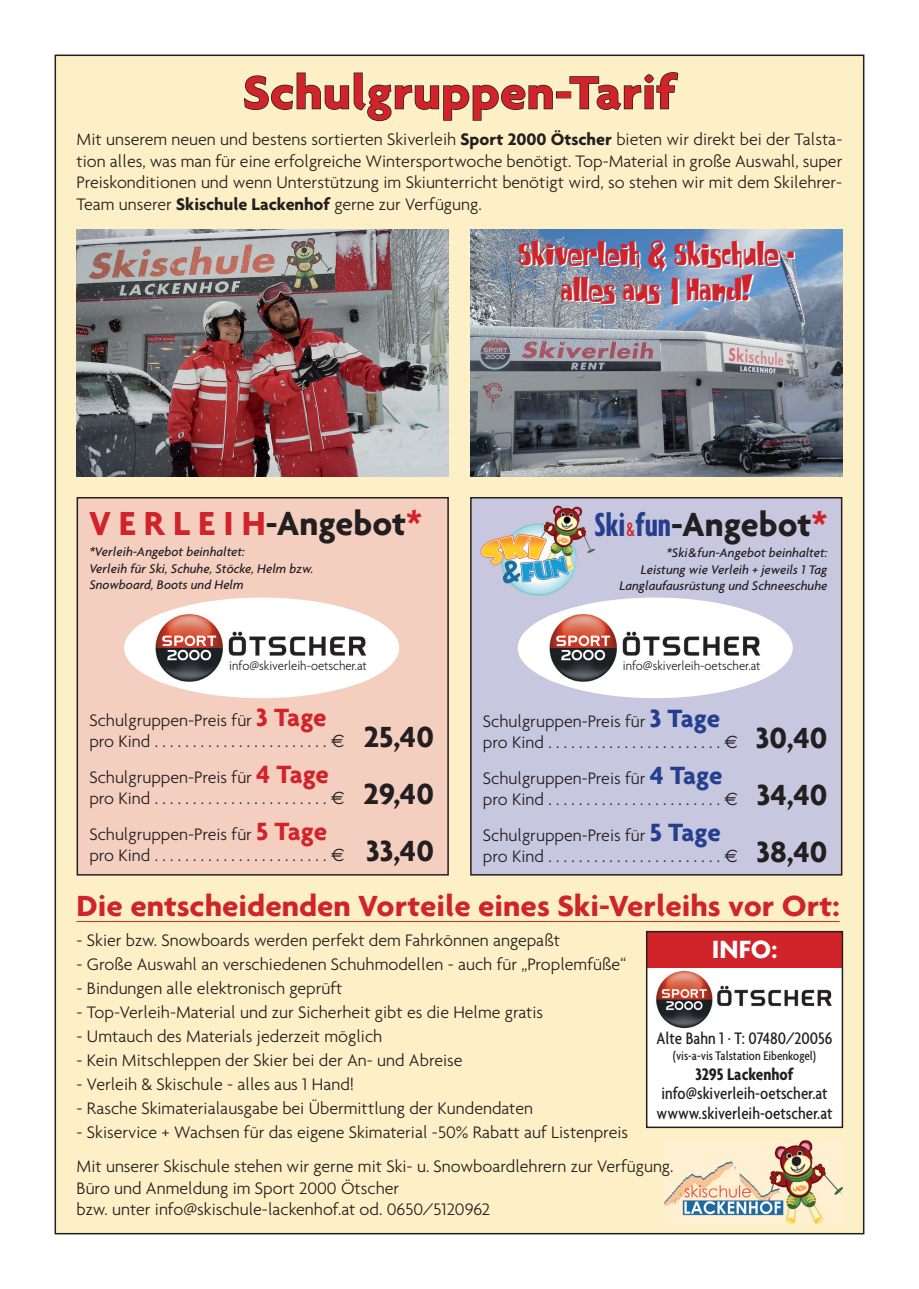
<style>
.page{position:relative;width:919px;height:1289px;background:#fff}
.page>*{position:absolute;margin:0;border:0;box-sizing:border-box;transform-origin:0 0}
.t1{font:700 49.5px "Agenda";letter-spacing:.01em;color:#d1232a;scale:1.06 1}
.t2{font:700 36px "Agenda";color:#d1232a}
.t3{font:700 36px "Agenda";color:#231f20}
.t4{font:700 31.5px "Agenda";color:#d1232a;scale:1.04 1}
.t5{font:31.5px/36px "Tabitha";color:#d1232a;text-align:center}
.t6{font:700 27px "Agenda";color:#fff}
.t7{font:300 18px/21px "Agenda";color:#231f20}
.t8{font:500 condensed 18px/19.5px "Agenda";color:#231f20}
.t9{font:700 condensed 18px "Agenda";color:#231f20}
.t10{font:italic 500 13.5px/16.5px "Agenda";color:#231f20}
.t11{font:300 13.5px "Agenda";color:#231f20;scale:.94 1}
.t12{font:500 condensed 13.5px "Agenda";color:#231f20}
.s1{font-weight:700}
.s2{color:#231f20}
.s3{font-stretch:extra-condensed;color:#253f8e}
.s4{font-weight:500;font-stretch:extra-condensed;font-size:21px;color:#d1232a}
.s5{color:#d1232a}
.s6{font-weight:700;font-size:27px;color:#d1232a}
.s7{font-family:"Euro Sans";font-weight:400}
.s8{font-weight:700;font-size:31.5px}
.s9{font-weight:700;font-size:27px;color:#253f8e}
</style>
<div class="page">
<div style="left:55px;top:55px;width:809px;height:1179px;background:#fef0c6;border:2px solid #231f20"></div>
<div style="left:77px;top:497px;width:371px;height:377px;background:#f4cfc0"></div>
<div style="left:77px;top:497px;width:372px;height:378px;border:2px solid #231f20"></div>
<div style="left:471px;top:497px;width:370px;height:377px;background:#c7c7e0"></div>
<div style="left:470px;top:497px;width:372px;height:378px;border:2px solid #231f20"></div>
<img style="left:77px;top:230px;width:372px;height:246px">
<img style="left:470px;top:230px;width:372px;height:246px">
<svg style="left:243px;top:72px;width:310px;height:50px"></svg>
<div style="left:556px;top:91px;width:15px;height:7px;border:2px solid #231f20"></div>
<svg style="left:568px;top:72px;width:111px;height:38px"></svg>
<div style="left:124px;top:597px;width:275px;height:101px;background:#fff;border-radius:50%"></div>
<img style="left:154px;top:613px;width:215px;height:69px">
<div style="left:517px;top:597px;width:275px;height:101px;background:#fff;border-radius:50%"></div>
<img style="left:547px;top:613px;width:216px;height:69px">
<img style="left:480px;top:505px;width:114px;height:90px">
<img style="left:664px;top:1140px;width:178px;height:83px">
<hr style="left:77px;top:921px;width:762px;height:1px;background:#d1232a">
<div style="left:646px;top:931px;width:196px;height:196px;background:#fff"></div>
<div style="left:646px;top:931px;width:196px;height:36px;background:#d1232a"></div>
<img style="left:656px;top:970px;width:176px;height:58px">
<div style="left:646px;top:930px;width:197px;height:198px;border:2px solid #231f20"></div>
<h1 class="t1" style="left:243px;top:62px;width:409px">Schulgruppen-Tarif</h1>
<p class="t7" style="left:77px;top:128px;width:767px;line-height:21.6px;text-align:justify">Mit unserem neuen und bestens sortierten Skiverleih <span class="s1">Sport 2000 Ötscher</span> bieten wir direkt bei der Talsta&shy;tion alles, was man für eine erfolgreiche Wintersportwoche benötigt. Top-Material in große Auswahl, super Preiskonditionen und wenn Unterstützung im Skiunterricht benötigt wird, so stehen wir mit dem Skilehrer-Team unserer <span class="s1">Skischule Lackenhof</span> gerne zur Verfügung.</p>
<h3 class="t5" style="left:518px;top:234px;width:277px">Skiverleih &amp; Skischule - alles aus 1 Hand!</h3>
<h2 class="t2" style="left:89px;top:502px;width:334px">V E R L E I H<span class="s2">-Angebot</span>*</h2>
<p class="t10" style="left:89px;top:543px;width:226px">*Verleih-Angebot beinhaltet:<br>Verleih für Ski, Schuhe, Stöcke, Helm bzw.<br>Snowboard, Boots und Helm</p>
<h2 class="t3" style="left:594px;top:503px;width:234px"><span class="s3">Ski</span><span class="s4">&amp;</span><span class="s3">fun</span>-Angebot<span class="s5">*</span></h2>
<p class="t10" style="left:619px;top:544px;width:209px;text-align:right">*Ski&amp;fun-Angebot beinhaltet:<br>Leistung wie Verleih + jeweils 1 Tag<br>Langlaufausrüstung und Schneeschuhe</p>
<p class="t11" style="left:229px;top:657px;width:148px">info@skiverleih-oetscher.at</p>
<p class="t11" style="left:622px;top:657px;width:148px">info@skiverleih-oetscher.at</p>
<p class="t7" style="left:89px;top:709px;width:346px">Schulgruppen-Preis für <span class="s6">3 Tage<br></span>pro Kind .......................<span class="s7">E</span> <span class="s8">25,40</span></p>
<p class="t7" style="left:89px;top:766px;width:346px">Schulgruppen-Preis für <span class="s6">4 Tage<br></span>pro Kind .......................<span class="s7">E</span> <span class="s8">29,40</span></p>
<p class="t7" style="left:89px;top:823px;width:346px">Schulgruppen-Preis für <span class="s6">5 Tage<br></span>pro Kind .......................<span class="s7">E</span> <span class="s8">33,40</span></p>
<p class="t7" style="left:483px;top:710px;width:346px">Schulgruppen-Preis für <span class="s9">3 Tage<br></span>pro Kind .......................<span class="s7">E</span> <span class="s8">30,40</span></p>
<p class="t7" style="left:483px;top:767px;width:346px">Schulgruppen-Preis für <span class="s9">4 Tage<br></span>pro Kind .......................<span class="s7">E</span> <span class="s8">34,40</span></p>
<p class="t7" style="left:483px;top:824px;width:346px">Schulgruppen-Preis für <span class="s9">5 Tage<br></span>pro Kind .......................<span class="s7">E</span> <span class="s8">38,40</span></p>
<h3 class="t4" style="left:77px;top:886px;width:735px">Die entscheidenden Vorteile eines Ski-Verleihs vor Ort:</h3>
<p class="t7" style="left:77px;top:929px;width:485px">- Skier bzw. Snowboards werden perfekt dem Fahrkönnen angepaßt</p>
<p class="t7" style="left:77px;top:953px;width:551px">- Große Auswahl an verschiedenen Schuhmodellen - auch für „Proplemfüße“</p>
<p class="t7" style="left:77px;top:977px;width:267px">- Bindungen alle elektronisch geprüft</p>
<p class="t7" style="left:77px;top:1001px;width:468px">- Top-Verleih-Material und zur Sicherheit gibt es die Helme gratis</p>
<p class="t7" style="left:77px;top:1025px;width:307px">- Umtauch des Materials jederzeit möglich</p>
<p class="t7" style="left:77px;top:1049px;width:387px">- Kein Mitschleppen der Skier bei der An- und Abreise</p>
<p class="t7" style="left:77px;top:1073px;width:279px">- Verleih &amp; Skischule - alles aus 1 Hand!</p>
<p class="t7" style="left:77px;top:1097px;width:458px">- Rasche Skimaterialausgabe bei Übermittlung der Kundendaten</p>
<p class="t7" style="left:77px;top:1115px;width:596px;line-height:33.6px">- Skiservice + Wachsen für das eigene Skimaterial -50% Rabatt auf Listenpreis<br>Mit unserer Skischule stehen wir gerne mit Ski- u. Snowboardlehrern zur Verfügung.</p>
<p class="t7" style="left:77px;top:1176px;width:415px;line-height:21.6px">Büro und Anmeldung im Sport 2000 Ötscher<br>bzw. unter info@skischule-lackenhof.at od. 0650/5120962</p>
<h3 class="t6" style="left:711px;top:932px;width:67px">INFO:</h3>
<p class="t8" style="left:656px;top:1027px;width:177px">Alte Bahn 1 · T: 07480/20056</p>
<p class="t12" style="left:672px;top:1047px;width:145px">(vis-a-vis Talstation Eibenkogel)</p>
<p class="t9" style="left:695px;top:1063px;width:99px">3295 Lackenhof</p>
<p class="t8" style="left:656px;top:1083px;width:177px">info@skiverleih-oetscher.at wwww.skiverleih-oetscher.at</p>
</div>
